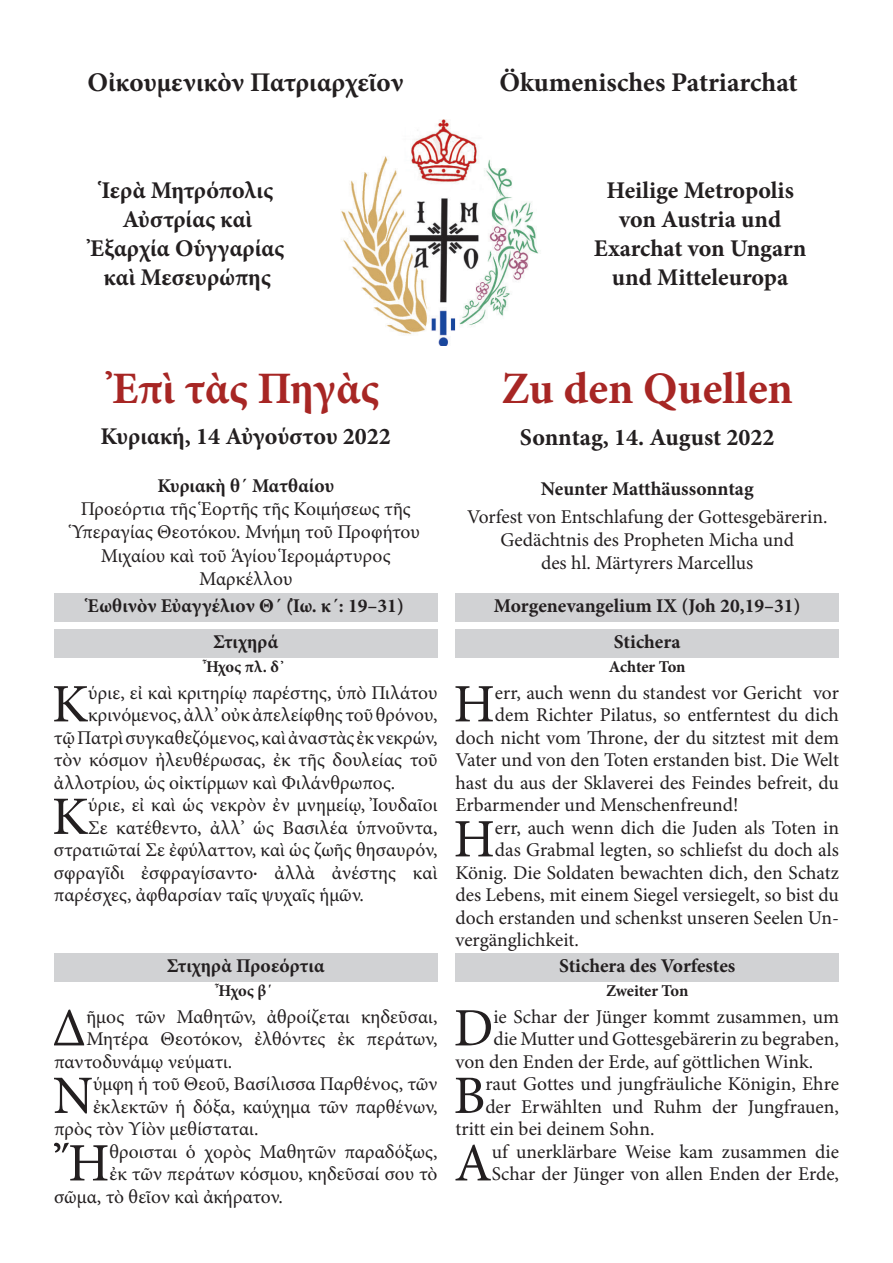
<style>
.page{position:relative;width:893px;height:1263px;background:#fff}
.page>*{position:absolute;margin:0;border:0;box-sizing:border-box;transform-origin:0 0}
.t1{font:54.15px "Minion Pro";color:#231f20}
.t2{font:700 45px "Minion Pro";letter-spacing:-.005em;color:#a72624}
.t3{font:700 27px "Minion Pro";color:#231f20}
.t4{font:700 24px/28.8px "Minion Pro";color:#231f20;text-align:center}
.t5{font:19.5px/23.4px "Minion Pro";color:#231f20;text-align:center}
.t6{font:700 19.5px/36px "Minion Pro";color:#231f20;text-align:center}
.t7{font:700 16.5px "Minion Pro";letter-spacing:-.01em;color:#231f20}
</style>
<div class="page">
<img style="left:341px;top:120px;width:198px;height:226px">
<div style="left:54px;top:594px;width:383px;height:28px;background:#d1d2d4"></div>
<div style="left:54px;top:630px;width:383px;height:28px;background:#d1d2d4"></div>
<div style="left:54px;top:954px;width:383px;height:28px;background:#d1d2d4"></div>
<div style="left:455px;top:594px;width:384px;height:28px;background:#d1d2d4"></div>
<div style="left:455px;top:630px;width:384px;height:28px;background:#d1d2d4"></div>
<div style="left:455px;top:954px;width:384px;height:28px;background:#d1d2d4"></div>
<h3 class="t3" style="left:87px;top:63px;width:318px">Οἰκουμενικὸν Πατριαρχεῖον</h3>
<h3 class="t3" style="left:500px;top:63px;width:300px">Ökumenisches Patriarchat</h3>
<p class="t4" style="left:90px;top:176px;width:196px">Ἱερὰ Μητρόπολις<br>Αὐστρίας καὶ<br>Ἐξαρχία Οὑγγαρίας καὶ Μεσευρώπης</p>
<p class="t4" style="left:594px;top:176px;width:214px">Heilige Metropolis von Austria und<br>Exarchat von Ungarn und Mitteleuropa</p>
<h2 class="t2" style="left:112px;top:357px;width:268px">Ἐπὶ τὰς Πηγὰς</h2>
<h2 class="t2" style="left:501px;top:357px;width:293px">Zu den Quellen</h2>
<p class="t4" style="left:101px;top:422px;width:292px">Κυριακή, 14 Αὐγούστου 2022</p>
<p class="t4" style="left:520px;top:422px;width:256px">Sonntag, 14. August 2022</p>
<p class="t6" style="left:157px;top:467px;width:178px">Κυριακὴ θ´ Ματθαίου</p>
<p class="t5" style="left:72px;top:498px;width:350px">Προεόρτια τῆς Ἑορτῆς τῆς Κοιμήσεως τῆς<br>Ὑπεραγίας Θεοτόκου. Μνήμη τοῦ Προφήτου<br>Μιχαίου καὶ τοῦ Ἁγίου Ἱερομάρτυρος<br>Μαρκέλλου</p>
<p class="t6" style="left:541px;top:470px;width:214px">Neunter Matthäussonntag</p>
<p class="t5" style="left:467px;top:505px;width:362px">Vorfest von Entschlafung der Gottesgebärerin.<br>Gedächtnis des Propheten Micha und<br>des hl. Märtyrers Marcellus</p>
<p class="t6" style="left:88px;top:588px;width:318px">Ἑωθινὸν Εὐαγγέλιον Θ´ (Ἰω. κ´: 19–31)<br>Στιχηρά</p>
<p class="t7" style="left:206px;top:655px;width:81px">Ἦχος πλ. δ᾽</p>
<h1 class="t1" style="left:52px;top:672px;width:38px">Κ</h1>
<p class="t5" style="left:88px;top:682px;width:351px">ύριε, εἰ καὶ κριτηρίῳ παρέστης, ὑπὸ Πιλάτου</p>
<p class="t5" style="left:88px;top:704px;width:351px">κρινόμενος, ἀλλ’ οὐκ ἀπελείφθης τοῦ θρόνου,</p>
<p class="t5" style="left:54px;top:727px;width:385px">τῷ Πατρὶ συγκαθεζόμενος, καὶ ἀναστὰς ἐκ νεκρών,</p>
<p class="t5" style="left:54px;top:749px;width:385px">τὸν κόσμον ἠλευθέρωσας, ἐκ τῆς δουλείας τοῦ</p>
<p class="t5" style="left:54px;top:772px;width:343px">ἀλλοτρίου, ὡς οἰκτίρμων καὶ Φιλάνθρωπος.</p>
<h1 class="t1" style="left:52px;top:784px;width:38px">Κ</h1>
<p class="t5" style="left:88px;top:794px;width:351px">ύριε, εἰ καὶ ὡς νεκρὸν ἐν μνημείῳ, Ἰουδαῖοι</p>
<p class="t5" style="left:88px;top:817px;width:351px">Σε κατέθεντο, ἀλλ’ ὡς Βασιλέα ὑπνοῦντα,</p>
<p class="t5" style="left:54px;top:839px;width:385px">στρατιῶταί Σε ἐφύλαττον, καὶ ὡς ζωῆς θησαυρόν,</p>
<p class="t5" style="left:54px;top:862px;width:385px">σφραγῖδι ἐσφραγίσαντο· ἀλλὰ ἀνέστης καὶ</p>
<p class="t5" style="left:54px;top:884px;width:311px">παρέσχες, ἀφθαρσίαν ταῖς ψυχαῖς ἡμῶν.</p>
<p class="t6" style="left:167px;top:948px;width:159px">Στιχηρὰ Προεόρτια</p>
<p class="t7" style="left:219px;top:979px;width:56px">Ἦχος β΄</p>
<h1 class="t1" style="left:52px;top:996px;width:36px">Δ</h1>
<p class="t5" style="left:86px;top:1006px;width:353px">ῆμος τῶν Μαθητῶν, ἀθροίζεται κηδεῦσαι,</p>
<p class="t5" style="left:86px;top:1028px;width:353px">Μητέρα Θεοτόκον, ἐλθόντες ἐκ περάτων,</p>
<p class="t5" style="left:54px;top:1051px;width:180px">παντοδυνάμῳ νεύματι.</p>
<h1 class="t1" style="left:53px;top:1063px;width:42px">Ν</h1>
<p class="t5" style="left:93px;top:1073px;width:346px">ύμφη ἡ τοῦ Θεοῦ, Βασίλισσα Παρθένος, τῶν</p>
<p class="t5" style="left:93px;top:1096px;width:346px">ἐκλεκτῶν ἡ δόξα, καύχημα τῶν παρθένων,</p>
<p class="t5" style="left:54px;top:1118px;width:206px">πρὸς τὸν Υἱὸν μεθίσταται.</p>
<h1 class="t1" style="left:68px;top:1131px;width:43px">Ἤ</h1>
<p class="t5" style="left:110px;top:1141px;width:329px">θροισται ὁ χορὸς Μαθητῶν παραδόξως,</p>
<p class="t5" style="left:110px;top:1163px;width:329px">ἐκ τῶν περάτων κόσμου, κηδεῦσαί σου τὸ</p>
<p class="t5" style="left:54px;top:1186px;width:230px">σῶμα, τὸ θεῖον καὶ ἀκήρατον.</p>
<p class="t6" style="left:494px;top:588px;width:308px">Morgenevangelium IX (Joh 20,19–31)<br>Stichera</p>
<p class="t7" style="left:609px;top:655px;width:78px">Achter Ton</p>
<h1 class="t1" style="left:453px;top:672px;width:43px">H</h1>
<p class="t5" style="left:495px;top:682px;width:345px">err, auch wenn du standest vor Gericht vor</p>
<p class="t5" style="left:495px;top:704px;width:346px">dem Richter Pilatus, so entferntest du dich</p>
<p class="t5" style="left:455px;top:727px;width:385px">doch nicht vom Throne, der du sitztest mit dem</p>
<p class="t5" style="left:455px;top:749px;width:385px">Vater und von den Toten erstanden bist. Die Welt</p>
<p class="t5" style="left:455px;top:772px;width:385px">hast du aus der Sklaverei des Feindes befreit, du</p>
<p class="t5" style="left:455px;top:794px;width:284px">Erbarmender und Menschenfreund!</p>
<h1 class="t1" style="left:453px;top:807px;width:43px">H</h1>
<p class="t5" style="left:495px;top:817px;width:346px">err, auch wenn dich die Juden als Toten in</p>
<p class="t5" style="left:495px;top:839px;width:346px">das Grabmal legten, so schliefst du doch als</p>
<p class="t5" style="left:455px;top:862px;width:385px">König. Die Soldaten bewachten dich, den Schatz</p>
<p class="t5" style="left:455px;top:884px;width:385px">des Lebens, mit einem Siegel versiegelt, so bist du</p>
<p class="t5" style="left:455px;top:907px;width:385px">doch erstanden und schenkst unseren Seelen Un-</p>
<p class="t5" style="left:455px;top:929px;width:125px">vergänglichkeit.</p>
<p class="t6" style="left:559px;top:948px;width:178px">Stichera des Vorfestes</p>
<p class="t7" style="left:606px;top:979px;width:84px">Zweiter Ton</p>
<h1 class="t1" style="left:454px;top:996px;width:41px">D</h1>
<p class="t5" style="left:493px;top:1006px;width:347px">ie Schar der Jünger kommt zusammen, um</p>
<p class="t5" style="left:493px;top:1028px;width:347px">die Mutter und Gottesgebärerin zu begraben,</p>
<p class="t5" style="left:455px;top:1051px;width:359px">von den Enden der Erde, auf göttlichen Wink.</p>
<h1 class="t1" style="left:454px;top:1063px;width:33px">B</h1>
<p class="t5" style="left:485px;top:1073px;width:355px">raut Gottes und jungfräuliche Königin, Ehre</p>
<p class="t5" style="left:485px;top:1096px;width:355px">der Erwählten und Ruhm der Jungfrauen,</p>
<p class="t5" style="left:455px;top:1118px;width:200px">tritt ein bei deinem Sohn.</p>
<h1 class="t1" style="left:454px;top:1131px;width:39px">A</h1>
<p class="t5" style="left:492px;top:1141px;width:349px;line-height:22.5px;text-align:left">uf unerklärbare Weise kam zusammen die<br>Schar der Jünger von allen Enden der Erde,</p>
</div>
